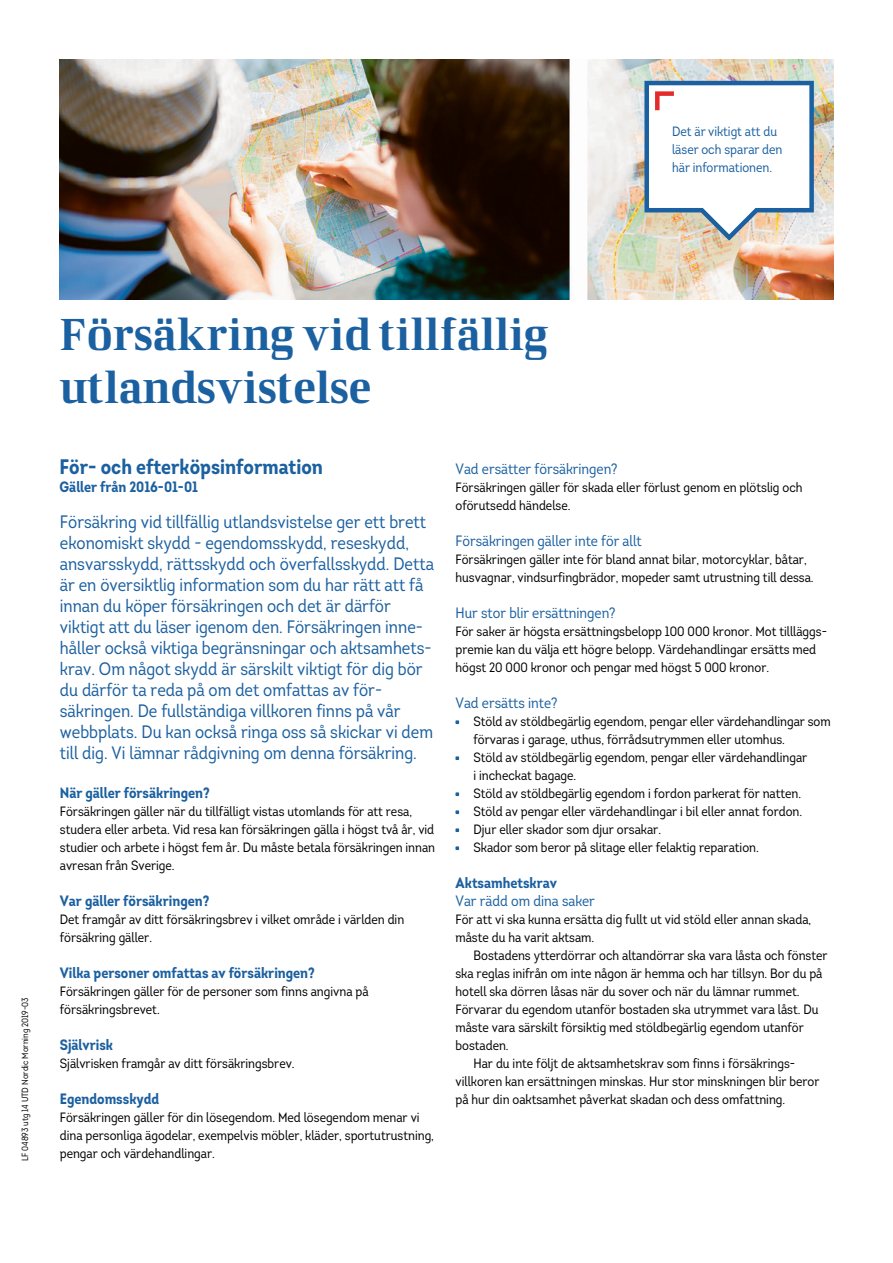
<style>
.page{position:relative;width:893px;height:1263px;background:#fff}
.page>*{position:absolute;margin:0;border:0;box-sizing:border-box;transform-origin:0 0}
.Rubrik_1{font:45px/52.5px "LF Rubrik";color:#1b60a0}
.Mellanrubrik_1{font:700 21px "Intro Cond";color:#1b60a0}
.Ingress{font:18px/21px "Intro Cond";color:#1b60a0}
.Mellanrubrik_2{font:700 15px "Intro Cond";color:#1b60a0}
.Mellanrubrik_3{font:15px "Intro Cond";color:#1b60a0}
.Brödtext{font:13.5px/18px "Intro Cond";color:#000}
.Brödtext_indrag{font:13.5px/18px "Intro Cond";color:#000}
.Tipsruta_Bröd{font:13.5px/18px "Intro Cond";color:#1b60a0}
.Tryckort_2016{font:9px "Intro Cond";color:#000}
</style>
<div class="page">
<svg style="left:455px;top:720px;width:4px;height:4px"></svg>
<svg style="left:455px;top:756px;width:4px;height:4px"></svg>
<svg style="left:455px;top:792px;width:4px;height:4px"></svg>
<svg style="left:455px;top:810px;width:4px;height:4px"></svg>
<svg style="left:455px;top:828px;width:4px;height:4px"></svg>
<svg style="left:455px;top:846px;width:4px;height:4px"></svg>
<img style="left:60px;top:60px;width:773px;height:240px">
<svg style="left:644px;top:81px;width:170px;height:160px"></svg>
<p class="Tipsruta_Bröd" style="left:672px;top:122px;width:112px">Det är viktigt att du läser och sparar den här informationen.</p>
<p class="Tryckort_2016" style="left:19px;top:1161px;width:165px;rotate:-90deg">LF 04893 utg 14 UTD Nordic Morning 2019-03</p>
<p class="Rubrik_1" style="left:60px;top:307px;width:490px">Försäkring vid tillfällig utlandsvistelse</p>
<p class="Mellanrubrik_1" style="left:60px;top:453px;width:265px">För- och efterköpsinformation</p>
<p class="Mellanrubrik_2" style="left:60px;top:477px;width:140px">Gäller från 2016-01-01</p>
<p class="Ingress" style="left:60px;top:511px;width:376px">Försäkring vid tillfällig utlandsvistelse ger ett brett ekonomiskt skydd - egendomsskydd, reseskydd, ansvarsskydd, rättsskydd och överfallsskydd. Detta är en översiktlig information som du har rätt att få innan du köper försäkringen och det är därför viktigt att du läser igenom den. Försäkringen inne&shy;håller också viktiga begränsningar och aktsamhets&shy;krav. Om något skydd är särskilt viktigt för dig bör du därför ta reda på om det omfattas av för&shy;säkringen. De fullständiga villkoren finns på vår webbplats. Du kan också ringa oss så skickar vi dem till dig. Vi lämnar rådgivning om denna försäkring.</p>
<p class="Mellanrubrik_2" style="left:60px;top:783px;width:151px">När gäller försäkringen?</p>
<p class="Brödtext" style="left:60px;top:802px;width:377px">Försäkringen gäller när du tillfälligt vistas utomlands för att resa, studera eller arbeta. Vid resa kan försäkringen gälla i högst två år, vid studier och arbete i högst fem år. Du måste betala försäkringen innan avresan från Sverige.</p>
<p class="Mellanrubrik_2" style="left:60px;top:891px;width:151px">Var gäller försäkringen?</p>
<p class="Brödtext" style="left:60px;top:910px;width:346px">Det framgår av ditt försäkringsbrev i vilket område i världen din försäkring gäller.</p>
<p class="Mellanrubrik_2" style="left:60px;top:963px;width:256px">Vilka personer omfattas av försäkringen?</p>
<p class="Brödtext" style="left:60px;top:982px;width:310px">Försäkringen gäller för de personer som finns angivna på försäkringsbrevet.</p>
<p class="Mellanrubrik_2" style="left:60px;top:1035px;width:55px">Självrisk</p>
<p class="Brödtext" style="left:60px;top:1054px;width:236px">Självrisken framgår av ditt försäkringsbrev.</p>
<p class="Mellanrubrik_2" style="left:60px;top:1089px;width:101px">Egendomsskydd</p>
<p class="Brödtext" style="left:60px;top:1108px;width:376px">Försäkringen gäller för din lösegendom. Med lösegendom menar vi dina personliga ägodelar, exempelvis möbler, kläder, sportutrustning, pengar och värdehandlingar.</p>
<p class="Mellanrubrik_3" style="left:455px;top:459px;width:164px">Vad ersätter försäkringen?</p>
<p class="Brödtext" style="left:455px;top:478px;width:349px">Försäkringen gäller för skada eller förlust genom en plötslig och oförutsedd händelse.</p>
<p class="Mellanrubrik_3" style="left:455px;top:531px;width:188px">Försäkringen gäller inte för allt</p>
<p class="Brödtext" style="left:455px;top:550px;width:360px">Försäkringen gäller inte för bland annat bilar, motorcyklar, båtar, husvagnar, vindsurfingbrädor, mopeder samt utrustning till dessa.</p>
<p class="Mellanrubrik_3" style="left:455px;top:603px;width:162px">Hur stor blir ersättningen?</p>
<p class="Brödtext" style="left:455px;top:622px;width:373px">För saker är högsta ersättningsbelopp 100 000 kronor. Mot tillläggs&shy;premie kan du välja ett högre belopp. Värdehandlingar ersätts med högst 20 000 kronor och pengar med högst 5 000 kronor.</p>
<p class="Mellanrubrik_3" style="left:455px;top:693px;width:103px">Vad ersätts inte?</p>
<p class="Brödtext" style="left:473px;top:712px;width:359px">Stöld av stöldbegärlig egendom, pengar eller värdehandlingar som förvaras i garage, uthus, förrådsutrymmen eller utomhus.</p>
<p class="Brödtext" style="left:473px;top:748px;width:335px">Stöld av stöldbegärlig egendom, pengar eller värdehandlingar i incheckat bagage.</p>
<p class="Brödtext" style="left:473px;top:784px;width:329px">Stöld av stöldbegärlig egendom i fordon parkerat för natten.</p>
<p class="Brödtext" style="left:473px;top:802px;width:330px">Stöld av pengar eller värdehandlingar i bil eller annat fordon.</p>
<p class="Brödtext" style="left:473px;top:820px;width:189px">Djur eller skador som djur orsakar.</p>
<p class="Brödtext" style="left:473px;top:838px;width:287px">Skador som beror på slitage eller felaktig reparation.</p>
<p class="Mellanrubrik_2" style="left:455px;top:873px;width:103px">Aktsamhetskrav</p>
<p class="Mellanrubrik_3" style="left:455px;top:891px;width:141px">Var rädd om dina saker</p>
<p class="Brödtext" style="left:455px;top:910px;width:357px">För att vi ska kunna ersätta dig fullt ut vid stöld eller annan skada, måste du ha varit aktsam.</p>
<p class="Brödtext_indrag" style="left:455px;top:946px;width:374px;text-indent:18px">Bostadens ytterdörrar och altandörrar ska vara låsta och fönster ska reglas inifrån om inte någon är hemma och har tillsyn. Bor du på hotell ska dörren låsas när du sover och när du lämnar rummet.<br>Förvarar du egendom utanför bostaden ska utrymmet vara låst. Du måste vara särskilt försiktig med stöldbegärlig egendom utanför bostaden.</p>
<p class="Brödtext_indrag" style="left:455px;top:1054px;width:366px;text-indent:18px">Har du inte följt de aktsamhetskrav som finns i försäkrings&shy;villkoren kan ersättningen minskas. Hur stor minskningen blir beror på hur din oaktsamhet påverkat skadan och dess omfattning.</p>
</div>
